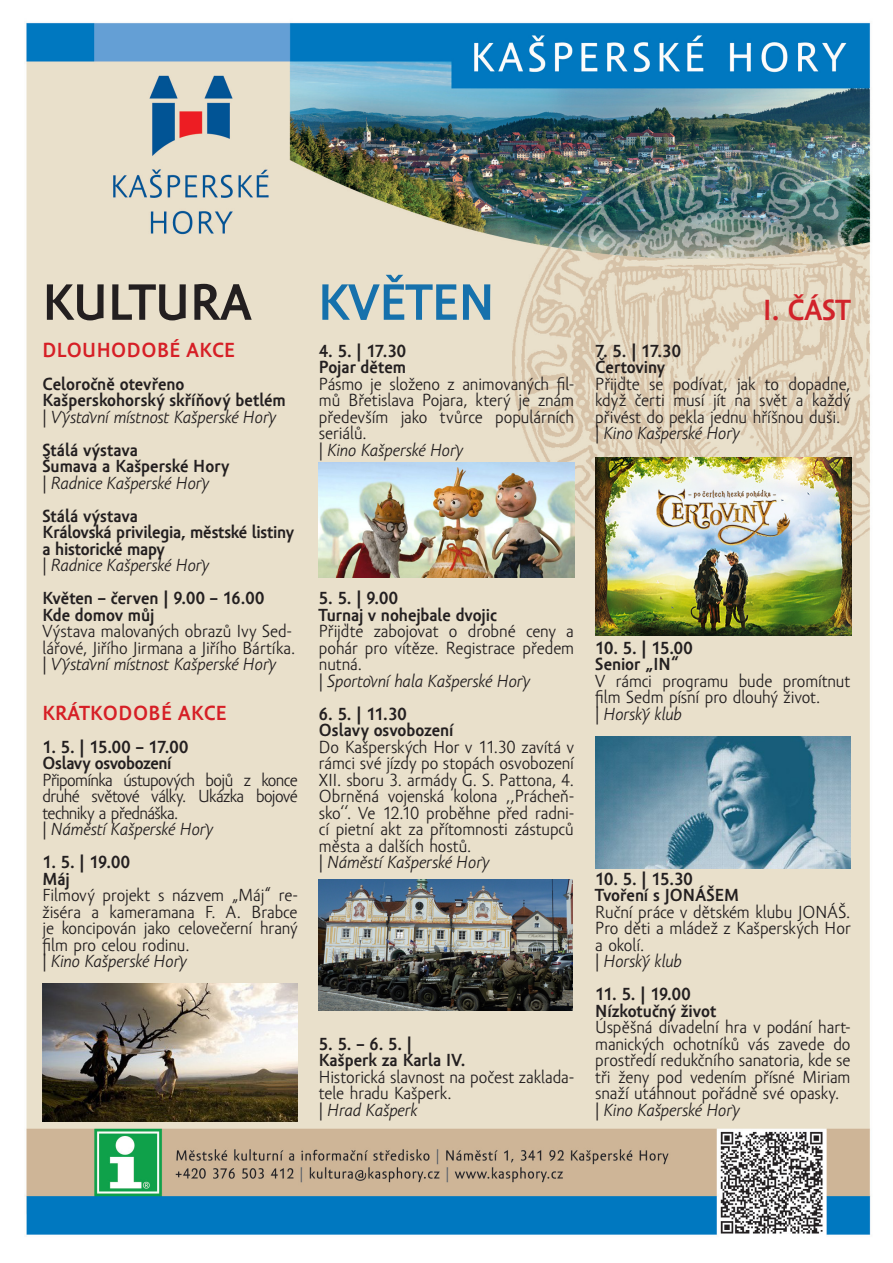
<style>
.page{position:relative;width:893px;height:1263px;background:#fff}
.page>*{position:absolute;margin:0;border:0;box-sizing:border-box;transform-origin:0 0}
.t1{font:700 52.5px "Amor Sans Pro";color:#231f20}
.t2{font:700 52.5px "Amor Sans Pro";color:#1671ac}
.t3{font:700 30px "Amor Sans Pro";color:#d1232a}
.nadpis{font:700 21px "Amor Sans Pro";letter-spacing:.02em;color:#d61f26}
.popis_akce{font:18px/16.5px "Amor Sans Pro";letter-spacing:-.005em;color:#231f20;text-align:justify}
.datum__nazev{font:700 18px/16.5px "Amor Sans Pro";color:#231f20}
.misto{font:italic 18px "Amor Sans Pro";letter-spacing:-.01em;color:#231f20}
.datum__nazev-2{font:18px/16.5px "Amor Sans Pro";color:#231f20}
.datum__nazev-3{font:700 18px "Amor Sans Pro";letter-spacing:-.02em;color:#231f20}
.s1{font-style:normal}
</style>
<div class="page">
<img style="left:26px;top:22px;width:845px;height:1213px">
<img style="left:319px;top:463px;width:255px;height:115px">
<img style="left:319px;top:879px;width:253px;height:131px">
<img style="left:595px;top:458px;width:257px;height:178px">
<img style="left:595px;top:736px;width:255px;height:132px">
<img style="left:43px;top:984px;width:255px;height:137px">
<p class="t1" style="left:43px;top:272px;width:61px">Kultura</p>
<p class="t2" style="left:318px;top:272px;width:118px">květen</p>
<p class="nadpis" style="left:43px;top:337px;width:194px">DLOUHODOBÉ AKCE</p>
<p class="datum__nazev" style="left:43px;top:376px;width:144px">Celoročně otevřeno</p>
<p class="datum__nazev" style="left:43px;top:392px;width:245px">Kašperskohorský skříňový betlém</p>
<p class="misto" style="left:43px;top:406px;width:235px"><span class="s1">|</span> Výstavní místnost Kašperské Hory</p>
<p class="datum__nazev" style="left:43px;top:442px;width:97px">Stálá výstava</p>
<p class="datum__nazev" style="left:43px;top:458px;width:188px">Šumava a Kašperské Hory</p>
<p class="misto" style="left:43px;top:472px;width:168px"><span class="s1">|</span> Radnice Kašperské Hory</p>
<p class="datum__nazev" style="left:43px;top:508px;width:97px">Stálá výstava</p>
<p class="datum__nazev" style="left:43px;top:524px;width:253px">Královská privilegia, městské listiny a historické mapy</p>
<p class="misto" style="left:43px;top:555px;width:168px"><span class="s1">|</span> Radnice Kašperské Hory</p>
<p class="datum__nazev" style="left:43px;top:590px;width:223px">Květen – červen | 9.00 – 16.00</p>
<p class="datum__nazev" style="left:43px;top:607px;width:113px">Kde domov můj</p>
<p class="datum__nazev-2" style="left:43px;top:623px;width:254px">Výstava malovaných obrazů Ivy Sed&shy;lářové, Jiřího Jirmana a Jiřího Bártíka.</p>
<p class="misto" style="left:43px;top:654px;width:235px"><span class="s1">|</span> Výstavní místnost Kašperské Hory</p>
<p class="nadpis" style="left:43px;top:700px;width:186px">KRÁTKODOBÉ AKCE</p>
<p class="datum__nazev" style="left:43px;top:739px;width:147px">1. 5. | 15.00 – 17.00</p>
<p class="datum__nazev-3" style="left:43px;top:753px;width:130px">Oslavy osvobození</p>
<p class="popis_akce" style="left:43px;top:772px;width:257px">Připomínka ústupových bojů z konce druhé světové války. Ukázka bojové techniky a přednáška.</p>
<p class="misto" style="left:43px;top:819px;width:172px"><span class="s1">|</span> Náměstí Kašperské Hory</p>
<p class="datum__nazev" style="left:43px;top:854px;width:89px">1. 5. | 19.00</p>
<p class="datum__nazev" style="left:43px;top:871px;width:29px">Máj</p>
<p class="popis_akce" style="left:43px;top:887px;width:257px">Filmový projekt s názvem „Máj“ re&shy;žiséra a kameramana F. A. Brabce je koncipován jako celovečerní hraný film pro celou rodinu.</p>
<p class="misto" style="left:43px;top:951px;width:146px"><span class="s1">|</span> Kino Kašperské Hory</p>
<p class="datum__nazev" style="left:319px;top:343px;width:89px">4. 5. | 17.30</p>
<p class="datum__nazev" style="left:319px;top:359px;width:89px">Pojar dětem</p>
<p class="popis_akce" style="left:319px;top:376px;width:257px">Pásmo je složeno z animovaných fil&shy;mů Břetislava Pojara, který je znám především jako tvůrce populárních seriálů.</p>
<p class="misto" style="left:319px;top:439px;width:146px"><span class="s1">|</span> Kino Kašperské Hory</p>
<p class="datum__nazev" style="left:319px;top:590px;width:81px">5. 5. | 9.00</p>
<p class="datum__nazev" style="left:319px;top:607px;width:179px">Turnaj v nohejbale dvojic</p>
<p class="popis_akce" style="left:319px;top:623px;width:257px">Přijďte zabojovat o drobné ceny a pohár pro vítěze. Registrace předem nutná.</p>
<p class="misto" style="left:319px;top:670px;width:213px"><span class="s1">|</span> Sportovní hala Kašperské Hory</p>
<p class="datum__nazev" style="left:319px;top:706px;width:89px">6. 5. | 11.30</p>
<p class="datum__nazev" style="left:319px;top:722px;width:136px">Oslavy osvobození</p>
<p class="popis_akce" style="left:319px;top:739px;width:257px">Do Kašperských Hor v 11.30 zavítá v rámci své jízdy po stopách osvobození XII. sboru 3. armády G. S. Pattona, 4.<br>Obrněná vojenská kolona ,,Prácheň&shy;sko‘‘. Ve 12.10 proběhne před radni&shy;cí pietní akt za přítomnosti zástupců města a dalších hostů.</p>
<p class="misto" style="left:319px;top:852px;width:172px"><span class="s1">|</span> Náměstí Kašperské Hory</p>
<p class="datum__nazev" style="left:319px;top:1036px;width:95px">5. 5. – 6. 5. |</p>
<p class="datum__nazev" style="left:319px;top:1052px;width:148px">Kašperk za Karla IV.</p>
<p class="popis_akce" style="left:319px;top:1069px;width:257px">Historická slavnost na počest zaklada&shy;tele hradu Kašperk.</p>
<p class="misto" style="left:319px;top:1099px;width:100px"><span class="s1">|</span> Hrad Kašperk</p>
<p class="t3" style="left:763px;top:292px;width:41px">I. část</p>
<p class="datum__nazev" style="left:595px;top:343px;width:87px">7. 5. | 17.30</p>
<p class="datum__nazev" style="left:595px;top:359px;width:71px">Čertoviny</p>
<p class="popis_akce" style="left:595px;top:376px;width:257px">Přijďte se podívat, jak to dopadne, když čerti musí jít na svět a každý přivést do pekla jednu hříšnou duši.</p>
<p class="misto" style="left:595px;top:423px;width:146px"><span class="s1">|</span> Kino Kašperské Hory</p>
<p class="datum__nazev" style="left:595px;top:640px;width:99px">10. 5. | 15.00</p>
<p class="datum__nazev" style="left:595px;top:656px;width:85px">Senior „IN“</p>
<p class="popis_akce" style="left:595px;top:673px;width:257px">V rámci programu bude promítnut film Sedm písní pro dlouhý život.</p>
<p class="misto" style="left:595px;top:703px;width:88px"><span class="s1">|</span> Horský klub</p>
<p class="datum__nazev" style="left:595px;top:871px;width:99px">10. 5. | 15.30</p>
<p class="datum__nazev" style="left:595px;top:887px;width:145px">Tvoření s JONÁŠEM</p>
<p class="popis_akce" style="left:595px;top:904px;width:257px">Ruční práce v dětském klubu JONÁŠ.<br>Pro děti a mládež z Kašperských Hor a okolí.</p>
<p class="misto" style="left:595px;top:951px;width:88px"><span class="s1">|</span> Horský klub</p>
<p class="datum__nazev" style="left:595px;top:986px;width:97px">11. 5. | 19.00</p>
<p class="datum__nazev" style="left:595px;top:1003px;width:122px">Nízkotučný život</p>
<p class="popis_akce" style="left:595px;top:1019px;width:257px">Úspěšná divadelní hra v podání hart&shy;manických ochotníků vás zavede do prostředí redukčního sanatoria, kde se tři ženy pod vedením přísné Miriam snaží utáhnout pořádně své opasky.</p>
<p class="misto" style="left:595px;top:1099px;width:146px"><span class="s1">|</span> Kino Kašperské Hory</p>
</div>
